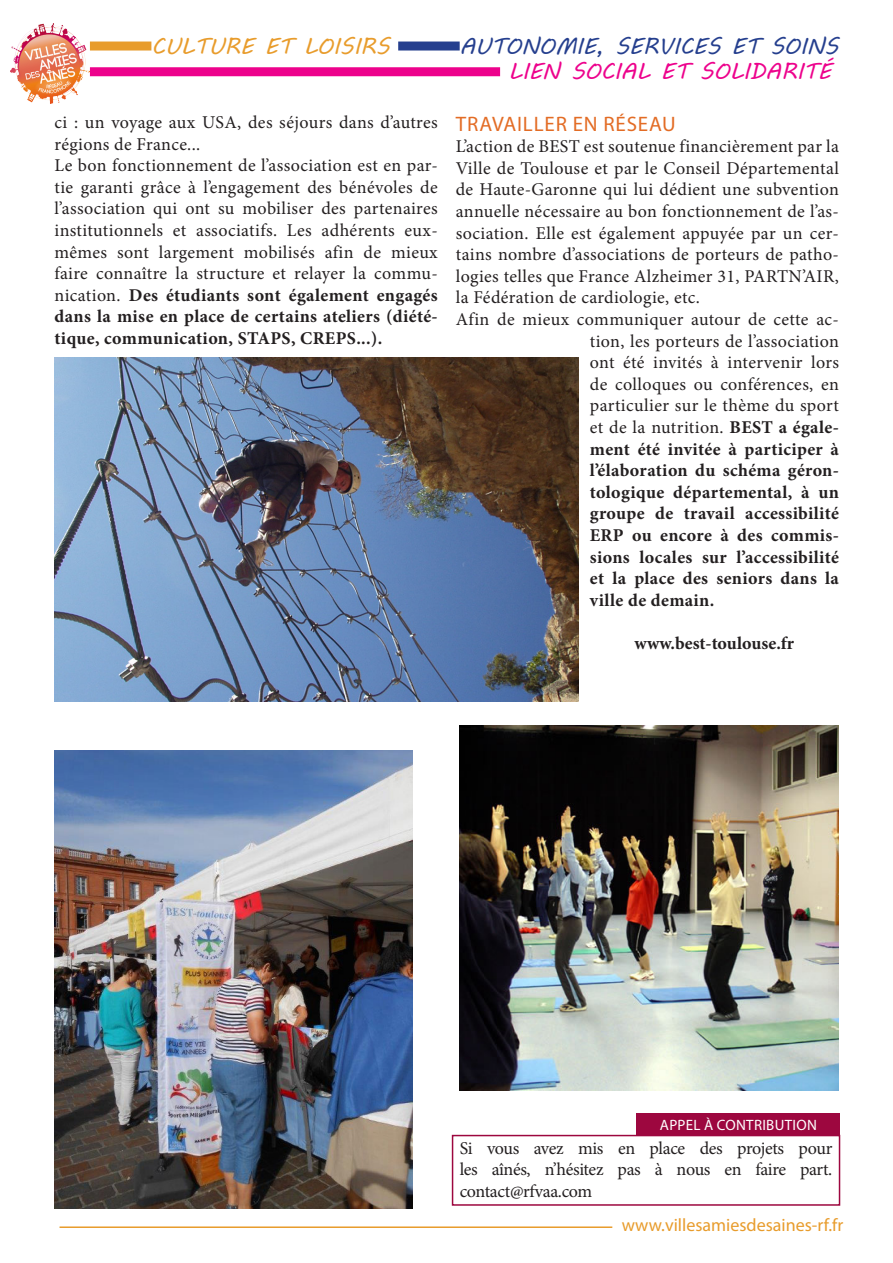
<style>
.page{position:relative;width:893px;height:1263px;background:#fff}
.page>*{position:absolute;margin:0;border:0;box-sizing:border-box;transform-origin:0 0}
.t1{font:22.5px "MV Boli";color:#253f8e}
.t2{font:22.5px "MV Boli";color:#ed028c}
.t3{font:22.5px "MV Boli";color:#e89c2c}
.t4{font:21px "Myriad Pro";letter-spacing:.04em;color:#e36c25}
.t5{font:18px/21.6px "Minion Pro";letter-spacing:.015em;color:#231f20;text-align:justify}
.t6{font:700 18px/21.6px "Minion Pro";letter-spacing:.02em;color:#231f20;text-align:justify}
.t7{font:18px "Myriad Pro";color:#e89c2c}
.t8{font:15px "Myriad Pro";letter-spacing:.02em;color:#fff}
.s1{font-weight:700}
.s2{font-weight:400}
</style>
<div class="page">
<div style="left:452px;top:1135px;width:388px;height:71px;border:2px solid #9d073f"></div>
<div style="left:636px;top:1114px;width:204px;height:21px;background:#9d073f"></div>
<hr style="left:60px;top:1226px;width:552px;height:2px;background:#e89c2c">
<img style="left:10px;top:23px;width:80px;height:80px">
<div style="left:90px;top:42px;width:61px;height:9px;background:#e89c2c"></div>
<div style="left:398px;top:42px;width:62px;height:9px;background:#253f8e"></div>
<div style="left:90px;top:67px;width:410px;height:9px;background:#ed028c"></div>
<img style="left:55px;top:750px;width:358px;height:459px">
<img style="left:55px;top:357px;width:523px;height:345px">
<img style="left:460px;top:725px;width:379px;height:365px">
<p class="t3" style="left:151px;top:31px;width:240px">CULTURE ET LOISIRS</p>
<p class="t1" style="left:460px;top:31px;width:380px">AUTONOMIE, SERVICES ET SOINS</p>
<p class="t2" style="left:509px;top:56px;width:324px">LIEN SOCIAL ET SOLIDARITÉ</p>
<p class="t5" style="left:55px;top:111px;width:385px">ci : un voyage aux USA, des séjours dans d’autres régions de France...</p>
<p class="t5" style="left:55px;top:155px;width:385px">Le bon fonctionnement de l’association est en par&shy;tie garanti grâce à l’engagement des bénévoles de l’association qui ont su mobiliser des partenaires institutionnels et associatifs. Les adhérents eux&shy;mêmes sont largement mobilisés afin de mieux faire connaître la structure et relayer la commu&shy;nication. <span class="s1">Des étudiants sont également engagés dans la mise en place de certains ateliers (diété&shy;tique, communication, STAPS, CREPS...).</span></p>
<p class="t4" style="left:456px;top:111px;width:221px">TRAVAILLER EN RÉSEAU</p>
<p class="t5" style="left:456px;top:136px;width:385px">L’action de BEST est soutenue financièrement par la Ville de Toulouse et par le Conseil Départemental de Haute-Garonne qui lui dédient une subvention annuelle nécessaire au bon fonctionnement de l’as&shy;sociation. Elle est également appuyée par un cer&shy;tains nombre d’associations de porteurs de patho&shy;logies telles que France Alzheimer 31, PARTN’AIR, la Fédération de cardiologie, etc.</p>
<p class="t6" style="left:590px;top:308px;width:251px;text-indent:-134px"><span class="s2">Afin de mieux communiquer autour de cette ac&shy;tion, les porteurs de l’association ont été invités à intervenir lors de colloques ou conférences, en particulier sur le thème du sport et de la nutrition.</span> BEST a égale&shy;ment été invitée à participer à l’élaboration du schéma géron&shy;tologique départemental, à un groupe de travail accessibilité ERP ou encore à des commis&shy;sions locales sur l’accessibilité et la place des seniors dans la ville de demain.</p>
<p class="t6" style="left:635px;top:632px;width:161px">www.best-toulouse.fr</p>
<p class="t8" style="left:660px;top:1115px;width:159px">APPEL À CONTRIBUTION</p>
<p class="t5" style="left:460px;top:1138px;width:374px;line-height:21px">Si vous avez mis en place des projets pour les aînés, n’hésitez pas à nous en faire part. contact@rfvaa.com</p>
<p class="t7" style="left:622px;top:1214px;width:223px">www.villesamiesdesaines-rf.fr</p>
</div>
